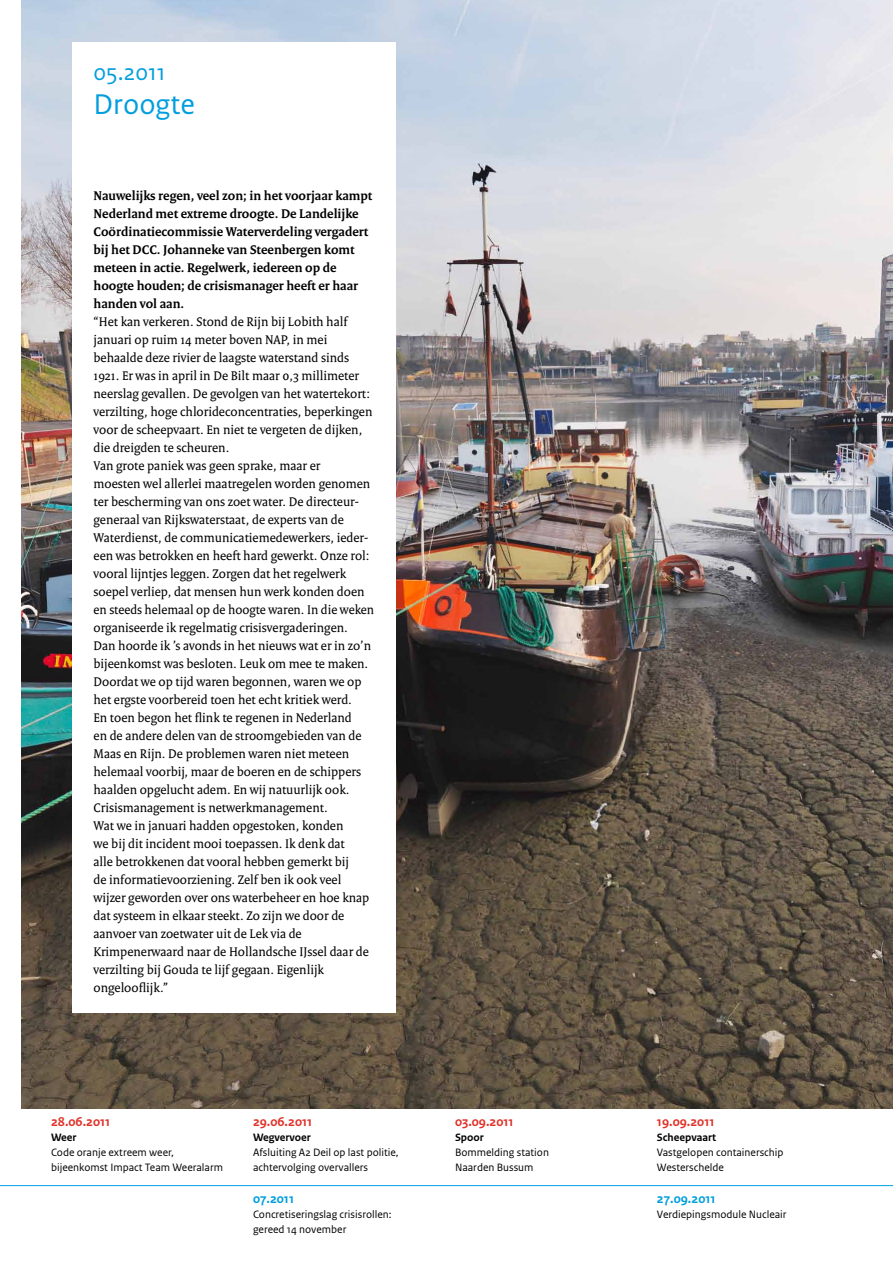
<style>
.page{position:relative;width:893px;height:1263px;background:#fff}
.page>*{position:absolute;margin:0;border:0;box-sizing:border-box;transform-origin:0 0}
.t1{font:30px "Rijksoverheid Sans Text";color:#009ede}
.t2{font:24px "Rijksoverheid Sans Text";color:#009ede}
.t3{font:13.5px/18px "Rijksoverheid Serif";color:#000}
.t4{font:700 13.5px/18px "Rijksoverheid Serif";color:#000}
.t5{font:700 13.5px "Rijksoverheid Sans Text";color:#e0332b}
.t6{font:700 13.5px "Rijksoverheid Sans Text";color:#009ede}
.t7{font:11.25px/15px "Rijksoverheid Sans Text";color:#000}
.t8{font:700 11.25px "Rijksoverheid Sans Text";color:#000}
</style>
<div class="page">
<img style="left:21px;top:0;width:872px;height:1109px">
<div style="left:72px;top:43px;width:323px;height:970px;background:#fff"></div>
<hr style="left:0;top:1185px;width:893px;height:1px;background:#009ede">
<h2 class="t2" style="left:94px;top:58px;width:74px">05.2011</h2>
<h1 class="t1" style="left:94px;top:87px;width:103px">Droogte</h1>
<p class="t4" style="left:94px;top:186px;width:280px">Nauwelijks regen, veel zon; in het voorjaar kampt Nederland met extreme droogte. De Landelijke Coördinatiecommissie Waterverdeling vergadert bij het DCC. Johanneke van Steenbergen komt meteen in actie. Regelwerk, iedereen op de hoogte houden; de crisismanager heeft er haar handen vol aan.</p>
<p class="t3" style="left:94px;top:312px;width:282px">“Het kan verkeren. Stond de Rijn bij Lobith half januari op ruim 14 meter boven NAP, in mei behaalde deze rivier de laagste waterstand sinds 1921. Er was in april in De Bilt maar 0,3 millimeter neerslag gevallen. De gevolgen van het watertekort: verzilting, hoge chlorideconcentraties, beperkingen voor de scheepvaart. En niet te vergeten de dijken, die dreigden te scheuren.<br>Van grote paniek was geen sprake, maar er<br>moesten wel allerlei maatregelen worden genomen ter bescherming van ons zoet water. De directeur&shy;generaal van Rijkswaterstaat, de experts van de Waterdienst, de communicatiemedewerkers, ieder&shy;een was betrokken en heeft hard gewerkt. Onze rol: vooral lijntjes leggen. Zorgen dat het regelwerk soepel verliep, dat mensen hun werk konden doen en steeds helemaal op de hoogte waren. In die weken organiseerde ik regelmatig crisisvergaderingen.<br>Dan hoorde ik ’s avonds in het nieuws wat er in zo’n bijeenkomst was besloten. Leuk om mee te maken.<br>Doordat we op tijd waren begonnen, waren we op het ergste voorbereid toen het echt kritiek werd.<br>En toen begon het flink te regenen in Nederland<br>en de andere delen van de stroomgebieden van de Maas en Rijn. De problemen waren niet meteen helemaal voorbij, maar de boeren en de schippers haalden opgelucht adem. En wij natuurlijk ook.<br>Crisismanagement is netwerkmanagement.<br>Wat we in januari hadden opgestoken, konden<br>we bij dit incident mooi toepassen. Ik denk dat<br>alle betrokkenen dat vooral hebben gemerkt bij<br>de informatievoorziening. Zelf ben ik ook veel wijzer geworden over ons waterbeheer en hoe knap dat systeem in elkaar steekt. Zo zijn we door de aanvoer van zoetwater uit de Lek via de Krimpenerwaard naar de Hollandsche IJssel daar de verzilting bij Gouda te lijf gegaan. Eigenlijk ongelooflijk.”</p>
<p class="t5" style="left:51px;top:1114px;width:61px">28.06.2011</p>
<p class="t8" style="left:51px;top:1131px;width:27px">Weer</p>
<p class="t7" style="left:51px;top:1145px;width:174px">Code oranje extreem weer, bijeenkomst Impact Team Weeralarm</p>
<p class="t5" style="left:253px;top:1114px;width:61px">29.06.2011</p>
<p class="t8" style="left:253px;top:1131px;width:59px">Wegvervoer</p>
<p class="t7" style="left:253px;top:1145px;width:147px">Afsluiting A2 Deil op last politie, achtervolging overvallers</p>
<p class="t6" style="left:253px;top:1190px;width:43px">07.2011</p>
<p class="t7" style="left:253px;top:1206px;width:140px">Concretiseringslag crisisrollen: gereed 14 november</p>
<p class="t5" style="left:455px;top:1114px;width:60px">03.09.2011</p>
<p class="t8" style="left:455px;top:1131px;width:30px">Spoor</p>
<p class="t7" style="left:455px;top:1145px;width:95px">Bommelding station<br>Naarden Bussum</p>
<p class="t5" style="left:657px;top:1114px;width:59px">19.09.2011</p>
<p class="t8" style="left:657px;top:1131px;width:61px">Scheepvaart</p>
<p class="t7" style="left:657px;top:1145px;width:128px">Vastgelopen containerschip<br>Westerschelde</p>
<p class="t6" style="left:657px;top:1190px;width:60px">27.09.2011</p>
<p class="t7" style="left:657px;top:1206px;width:131px">Verdiepingsmodule Nucleair</p>
</div>
